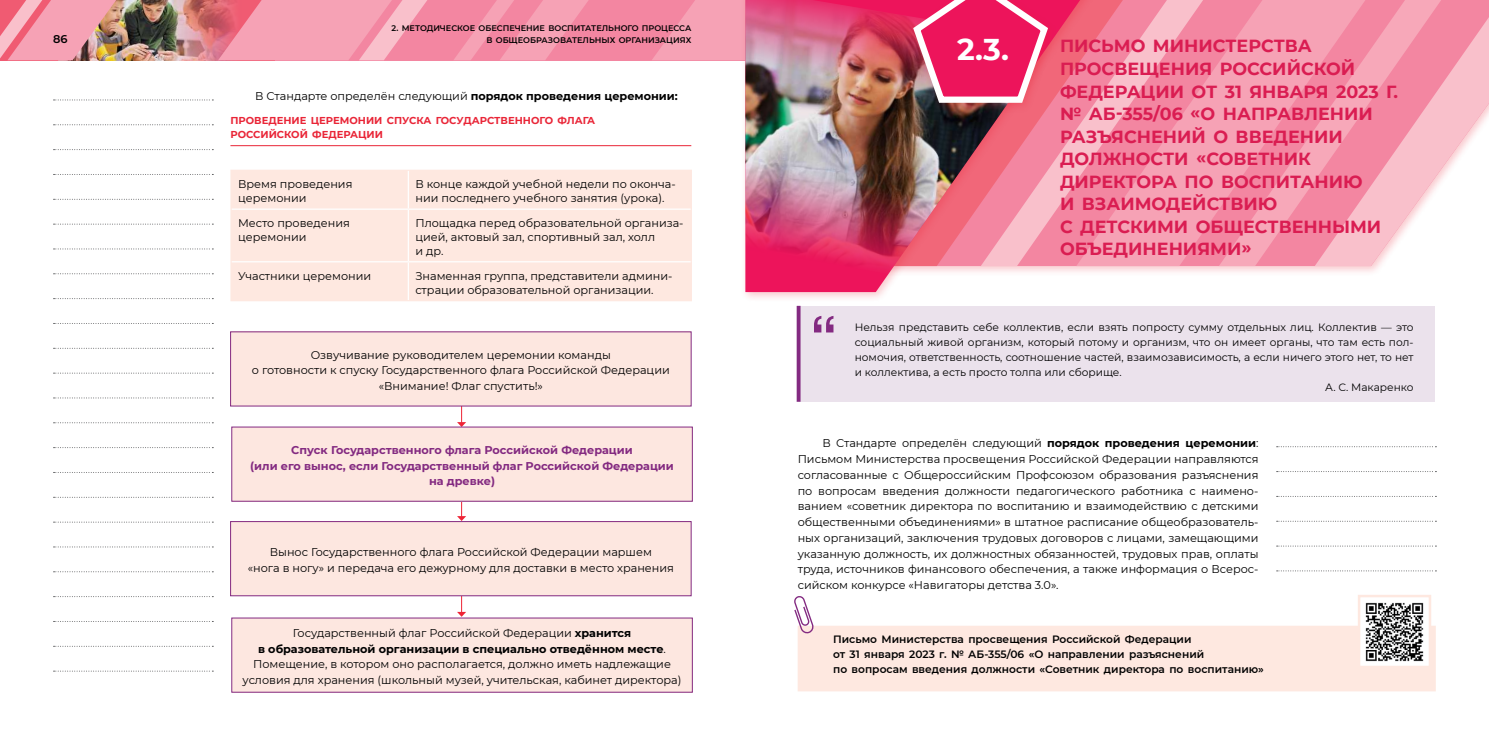
<style>
.page{position:relative;width:1489px;height:745px;background:#fff}
.page>*{position:absolute;margin:0;border:0;box-sizing:border-box;transform-origin:0 0}
.t1{font:700 30px "Montserrat";color:#fff}
.t2{font:700 17.5px/22.5px "Montserrat";color:#da1d52}
.t3{font:11.25px/15.8px "Montserrat";color:#000}
.t4{font:700 11.25px/15.8px "Montserrat";color:#832a81;text-align:center}
.t5{font:600 11.25px "Montserrat";color:#000}
.t6{font:10.62px "Montserrat";color:#000}
.t7{font:600 10.62px/14.9px "Montserrat";color:#000}
.t8{font:700 10px/14px "Montserrat";color:#e92537}
.t9{font:600 8.12px/11.4px "Montserrat";color:#000;text-align:right}
.s1{font-weight:700}
</style>
<div class="page">
<img style="left:129px;top:0;width:89px;height:60px">
<svg style="left:218px;top:0;width:222px;height:60px;background:#f399ac"></svg>
<svg style="left:453px;top:0;width:88px;height:60px;background:#f491a9"></svg>
<img style="left:0;top:0;width:129px;height:60px">
<hr style="left:230px;top:145px;width:461px;height:1px;background:#e92537">
<div style="left:232px;top:171px;width:458px;height:129px;background:#fee8e0"></div>
<hr style="left:230px;top:169px;width:178px;height:2px;background:#fee8e0">
<hr style="left:230px;top:171px;width:2px;height:38px;background:#fee8e0">
<hr style="left:408px;top:169px;width:284px;height:2px;background:#fee8e0">
<hr style="left:230px;top:209px;width:2px;height:52px;background:#fee8e0">
<hr style="left:230px;top:261px;width:2px;height:39px;background:#fee8e0">
<hr style="left:690px;top:261px;width:2px;height:39px;background:#fee8e0">
<hr style="left:230px;top:300px;width:178px;height:1px;background:#fee8e0">
<hr style="left:408px;top:300px;width:284px;height:1px;background:#fee8e0">
<hr style="left:408px;top:171px;width:1px;height:37px;background:#fff">
<hr style="left:232px;top:208px;width:176px;height:2px;background:#fff">
<hr style="left:408px;top:208px;width:282px;height:2px;background:#fff">
<hr style="left:408px;top:210px;width:1px;height:51px;background:#fff">
<hr style="left:232px;top:261px;width:176px;height:1px;background:#fff">
<hr style="left:408px;top:261px;width:282px;height:1px;background:#fff">
<hr style="left:408px;top:262px;width:1px;height:38px;background:#fff">
<hr style="left:461px;top:385px;width:1px;height:37px;background:#ee2436">
<svg style="left:457px;top:422px;width:9px;height:4px"></svg>
<hr style="left:461px;top:479px;width:1px;height:37px;background:#ee2436">
<svg style="left:457px;top:515px;width:9px;height:5px"></svg>
<hr style="left:461px;top:575px;width:1px;height:37px;background:#ee2436">
<svg style="left:457px;top:611px;width:9px;height:5px"></svg>
<div style="left:230px;top:331px;width:461px;height:75px;background:#fde7e0"></div>
<div style="left:232px;top:427px;width:460px;height:74px;background:#fde7e0"></div>
<div style="left:230px;top:521px;width:461px;height:74px;background:#fde7e0"></div>
<div style="left:230px;top:521px;width:461px;height:74px;border:1px solid #832a81"></div>
<div style="left:232px;top:617px;width:460px;height:74px;background:#fde7e0"></div>
<svg style="left:54px;top:99px;width:159px;height:1px"></svg>
<svg style="left:54px;top:124px;width:159px;height:1px"></svg>
<svg style="left:54px;top:149px;width:159px;height:1px"></svg>
<svg style="left:54px;top:174px;width:159px;height:1px"></svg>
<svg style="left:54px;top:199px;width:159px;height:1px"></svg>
<svg style="left:54px;top:223px;width:159px;height:1px"></svg>
<svg style="left:54px;top:248px;width:159px;height:1px"></svg>
<svg style="left:54px;top:273px;width:159px;height:1px"></svg>
<svg style="left:54px;top:298px;width:159px;height:1px"></svg>
<svg style="left:54px;top:323px;width:159px;height:1px"></svg>
<svg style="left:54px;top:348px;width:159px;height:1px"></svg>
<svg style="left:54px;top:372px;width:159px;height:1px"></svg>
<svg style="left:54px;top:397px;width:159px;height:1px"></svg>
<svg style="left:54px;top:422px;width:159px;height:1px"></svg>
<svg style="left:54px;top:447px;width:159px;height:1px"></svg>
<svg style="left:54px;top:472px;width:159px;height:1px"></svg>
<svg style="left:54px;top:496px;width:159px;height:1px"></svg>
<svg style="left:54px;top:521px;width:159px;height:1px"></svg>
<svg style="left:54px;top:546px;width:159px;height:1px"></svg>
<svg style="left:54px;top:571px;width:159px;height:1px"></svg>
<svg style="left:54px;top:596px;width:159px;height:1px"></svg>
<svg style="left:54px;top:645px;width:159px;height:1px"></svg>
<svg style="left:54px;top:670px;width:159px;height:1px"></svg>
<div style="left:809px;top:0;width:679px;height:276px;background:#e92537;opacity:.25"></div>
<div style="left:740px;top:0;width:361px;height:302px;background:#e92537;opacity:.25"></div>
<svg style="left:541px;top:0;width:539px;height:292px"></svg>
<img style="left:745px;top:0;width:290px;height:292px">
<svg style="left:908px;top:0;width:580px;height:266px;background:#ec90a6"></svg>
<div style="left:796px;top:305px;width:638px;height:96px;background:#ebe2ec"></div>
<svg style="left:814px;top:316px;width:19px;height:16px"></svg>
<svg style="left:796px;top:305px;width:4px;height:96px"></svg>
<svg style="left:1276px;top:446px;width:160px;height:1px"></svg>
<svg style="left:1276px;top:471px;width:160px;height:1px"></svg>
<svg style="left:1276px;top:520px;width:160px;height:1px"></svg>
<svg style="left:1276px;top:545px;width:160px;height:1px"></svg>
<svg style="left:1276px;top:570px;width:160px;height:1px"></svg>
<svg style="left:794px;top:595px;width:641px;height:96px"></svg>
<p class="t5" style="left:53px;top:31px;width:16px">86</p>
<p class="t9" style="left:391px;top:22px;width:301px">2. МЕТОДИЧЕСКОЕ ОБЕСПЕЧЕНИЕ ВОСПИТАТЕЛЬНОГО ПРОЦЕССА<br>В ОБЩЕОБРАЗОВАТЕЛЬНЫХ ОРГАНИЗАЦИЯХ</p>
<p class="t3" style="left:255px;top:87px;width:424px">В Стандарте определён следующий <span class="s1">порядок проведения церемонии:</span></p>
<p class="t8" style="left:230px;top:113px;width:366px">ПРОВЕДЕНИЕ ЦЕРЕМОНИИ СПУСКА ГОСУДАРСТВЕННОГО ФЛАГА<br>РОССИЙСКОЙ ФЕДЕРАЦИИ</p>
<p class="t3" style="left:238px;top:177px;width:116px;line-height:13.8px">Время проведения церемонии</p>
<p class="t3" style="left:415px;top:177px;width:262px;line-height:13.8px">В конце каждой учебной недели по оконча&shy;нии последнего учебного занятия (урока).</p>
<p class="t3" style="left:238px;top:216px;width:113px;line-height:13.8px">Место проведения церемонии</p>
<p class="t3" style="left:415px;top:216px;width:270px;line-height:13.8px">Площадка перед образовательной организа&shy;цией, актовый зал, спортивный зал, холл<br>и др.</p>
<p class="t3" style="left:238px;top:267px;width:135px">Участники церемонии</p>
<p class="t3" style="left:415px;top:268px;width:258px;line-height:13.8px">Знаменная группа, представители админи&shy;страции образовательной организации.</p>
<p class="t3" style="left:252px;top:346px;width:419px;text-align:center">Озвучивание руководителем церемонии команды<br>о готовности к спуску Государственного флага Российской Федерации «Внимание! Флаг спустить!»</p>
<p class="t4" style="left:250px;top:441px;width:425px">Спуск Государственного флага Российской Федерации<br>(или его вынос, если Государственный флаг Российской Федерации на древке)</p>
<p class="t3" style="left:248px;top:543px;width:428px;text-align:center">Вынос Государственного флага Российской Федерации маршем<br>«нога в ногу» и передача его дежурному для доставки в место хранения</p>
<p class="t3" style="left:243px;top:624px;width:440px;text-align:center">Государственный флаг Российской Федерации <span class="s1">хранится<br>в образовательной организации в специально отведённом месте</span>.<br>Помещение, в котором оно располагается, должно иметь надлежащие условия для хранения (школьный музей, учительская, кабинет директора)</p>
<h1 class="t1" style="left:957px;top:28px;width:53px">2.3.</h1>
<h2 class="t2" style="left:1059px;top:34px;width:339px">ПИСЬМО МИНИСТЕРСТВА<br>ПРОСВЕЩЕНИЯ РОССИЙСКОЙ<br>ФЕДЕРАЦИИ ОТ 31 ЯНВАРЯ 2023 Г. № АБ-355/06 «О НАПРАВЛЕНИИ<br>РАЗЪЯСНЕНИЙ О ВВЕДЕНИИ<br>ДОЛЖНОСТИ «СОВЕТНИК<br>ДИРЕКТОРА ПО ВОСПИТАНИЮ<br>И ВЗАИМОДЕЙСТВИЮ<br>С ДЕТСКИМИ ОБЩЕСТВЕННЫМИ<br>ОБЪЕДИНЕНИЯМИ»</h2>
<p class="t6" style="left:854px;top:320px;width:560px">Нельзя представить себе коллектив, если взять попросту сумму отдельных лиц. Коллектив — это</p>
<p class="t6" style="left:854px;top:335px;width:560px">социальный живой организм, который потому и организм, что он имеет органы, что там есть пол-</p>
<p class="t6" style="left:854px;top:350px;width:560px">номочия, ответственность, соотношение частей, взаимозависимость, а если ничего этого нет, то нет</p>
<p class="t6" style="left:854px;top:364px;width:268px">и коллектива, а есть просто толпа или сборище.</p>
<p class="t6" style="left:1324px;top:379px;width:90px">А. С. Макаренко</p>
<p class="t3" style="left:797px;top:434px;width:462px;text-align:justify;text-indent:25px">В Стандарте определён следующий <span class="s1">порядок проведения церемонии</span>:<br>Письмом Министерства просвещения Российской Федерации направляются согласованные с Общероссийским Профсоюзом образования разъяснения по вопросам введения должности педагогического работника с наимено&shy;ванием «советник директора по воспитанию и взаимодействию с детскими общественными объединениями» в штатное расписание общеобразователь&shy;ных организаций, заключения трудовых договоров с лицами, замещающими указанную должность, их должностных обязанностей, трудовых прав, оплаты труда, источников финансового обеспечения, а также информация о Всерос&shy;сийском конкурсе «Навигаторы детства 3.0».</p>
<p class="t7" style="left:833px;top:631px;width:432px">Письмо Министерства просвещения Российской Федерации<br>от 31 января 2023 г. № АБ-355/06 «О направлении разъяснений<br>по вопросам введения должности «Советник директора по воспитанию»</p>
</div>
